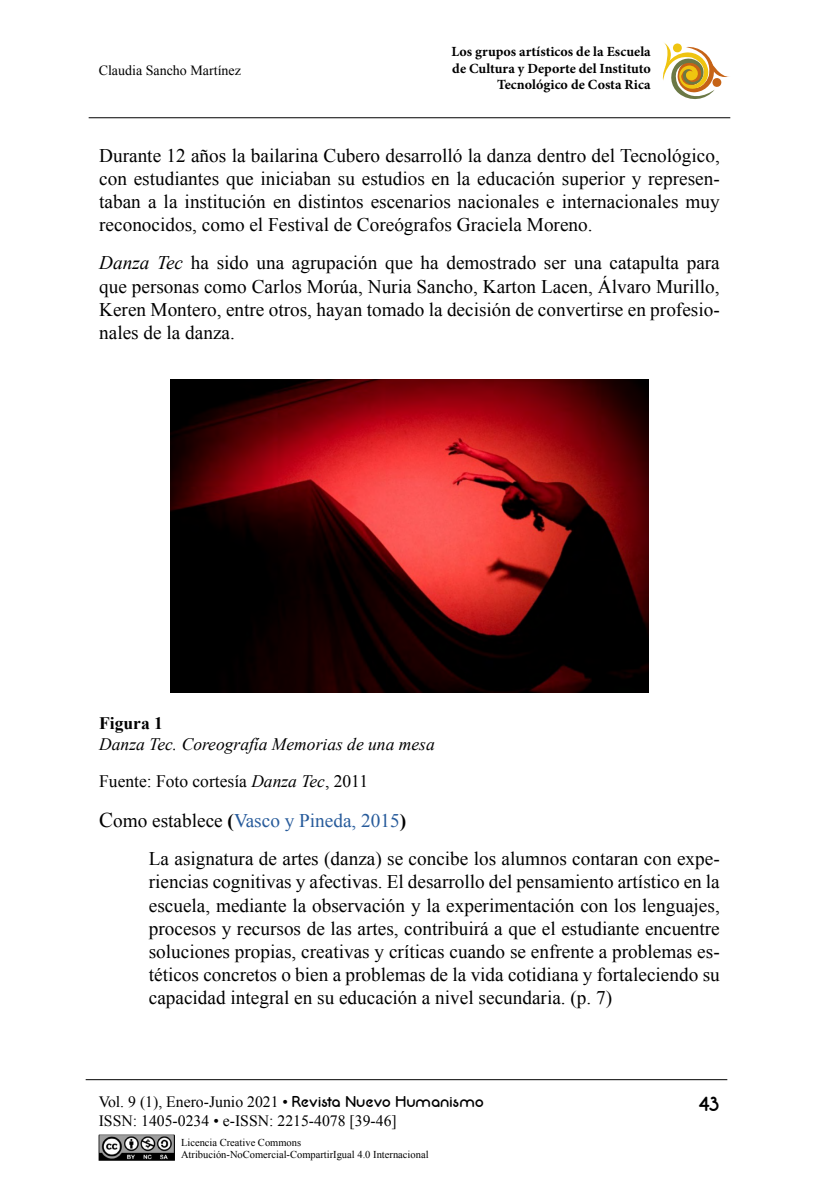
<style>
.page{position:relative;width:819px;height:1197px;background:#fff}
.page>*{position:absolute;margin:0;border:0;box-sizing:border-box;transform-origin:0 0}
.t1{font:21px "Neon 80 s";color:#000}
.t2{font:19.25px/23.1px "Times New Roman";color:#000;text-align:justify}
.t3{font:italic 17.5px/37.6px "Times New Roman";color:#000}
.t4{font:700 17.5px "Times New Roman";color:#000}
.t5{font:15.75px/18.9px "Times New Roman";color:#000}
.t6{font:700 14px/16.8px "Minion Pro";letter-spacing:.005em;color:#000;text-align:right}
.t7{font:14px "Times New Roman";color:#000}
.t8{font:10.5px/12.6px "Times New Roman";color:#000}
.s1{font-style:italic}
.s2{font-style:normal}
.s3{font-size:21px}
.s4{font-weight:700}
.s5{color:#275b9b}
.s6{font-family:"Neon 80 s"}
</style>
<div class="page">
<hr style="left:86px;top:1079px;width:641px;height:1px;background:#000">
<hr style="left:89px;top:117px;width:641px;height:1px;background:#000">
<svg style="left:663px;top:42px;width:66px;height:57px"></svg>
<img style="left:98px;top:1134px;width:76px;height:27px">
<img style="left:171px;top:379px;width:477px;height:314px">
<p class="t7" style="left:99px;top:61px;width:144px">Claudia Sancho Martínez</p>
<p class="t6" style="left:451px;top:43px;width:201px">Los grupos artísticos de la Escuela de Cultura y Deporte del Instituto<br>Tecnológico de Costa Rica</p>
<p class="t2" style="left:99px;top:144px;width:622px">Durante 12 años la bailarina Cubero desarrolló la danza dentro del Tecnológico, con estudiantes que iniciaban su estudios en la educación superior y represen&shy;taban a la institución en distintos escenarios nacionales e internacionales muy reconocidos, como el Festival de Coreógrafos Graciela Moreno.</p>
<p class="t2" style="left:99px;top:251px;width:622px"><span class="s1">Danza Tec</span> ha sido una agrupación que ha demostrado ser una catapulta para que personas como Carlos Morúa, Nuria Sancho, Karton Lacen, Álvaro Murillo, Keren Montero, entre otros, hayan tomado la decisión de convertirse en profesio&shy;nales de la danza.</p>
<p class="t4" style="left:99px;top:711px;width:65px">Figura 1</p>
<p class="t3" style="left:99px;top:725px;width:337px">Danza Tec. Coreografía Memorias de una mesa<br><span class="s2">Fuente: Foto cortesía</span> Danza Tec<span class="s2">, 2011</span></p>
<p class="t2" style="left:149px;top:802px;width:572px;line-height:38px;text-indent:-50px"><span class="s3">C</span>omo establece <span class="s4">(</span><span class="s5">Vasco y Pineda, 2015</span><span class="s4">)<br></span>La asignatura de artes (danza) se concibe los alumnos contaran con expe-</p>
<p class="t2" style="left:149px;top:870px;width:573px">riencias cognitivas y afectivas. El desarrollo del pensamiento artístico en la escuela, mediante la observación y la experimentación con los lenguajes, procesos y recursos de las artes, contribuirá a que el estudiante encuentre soluciones propias, creativas y críticas cuando se enfrente a problemas es&shy;téticos concretos o bien a problemas de la vida cotidiana y fortaleciendo su capacidad integral en su educación a nivel secundaria. (p. 7)</p>
<p class="t5" style="left:99px;top:1092px;width:387px">Vol. 9 (1), Enero-Junio 2021 • <span class="s6">Revista Nuevo Humanismo<br></span>ISSN: 1405-0234 • e-ISSN: 2215-4078 [39-46]</p>
<p class="t8" style="left:181px;top:1136px;width:249px">Licencia Creative Commons<br>Atribución-NoComercial-CompartirIgual 4.0 Internacional</p>
<p class="t1" style="left:698px;top:1093px;width:23px">43</p>
</div>
